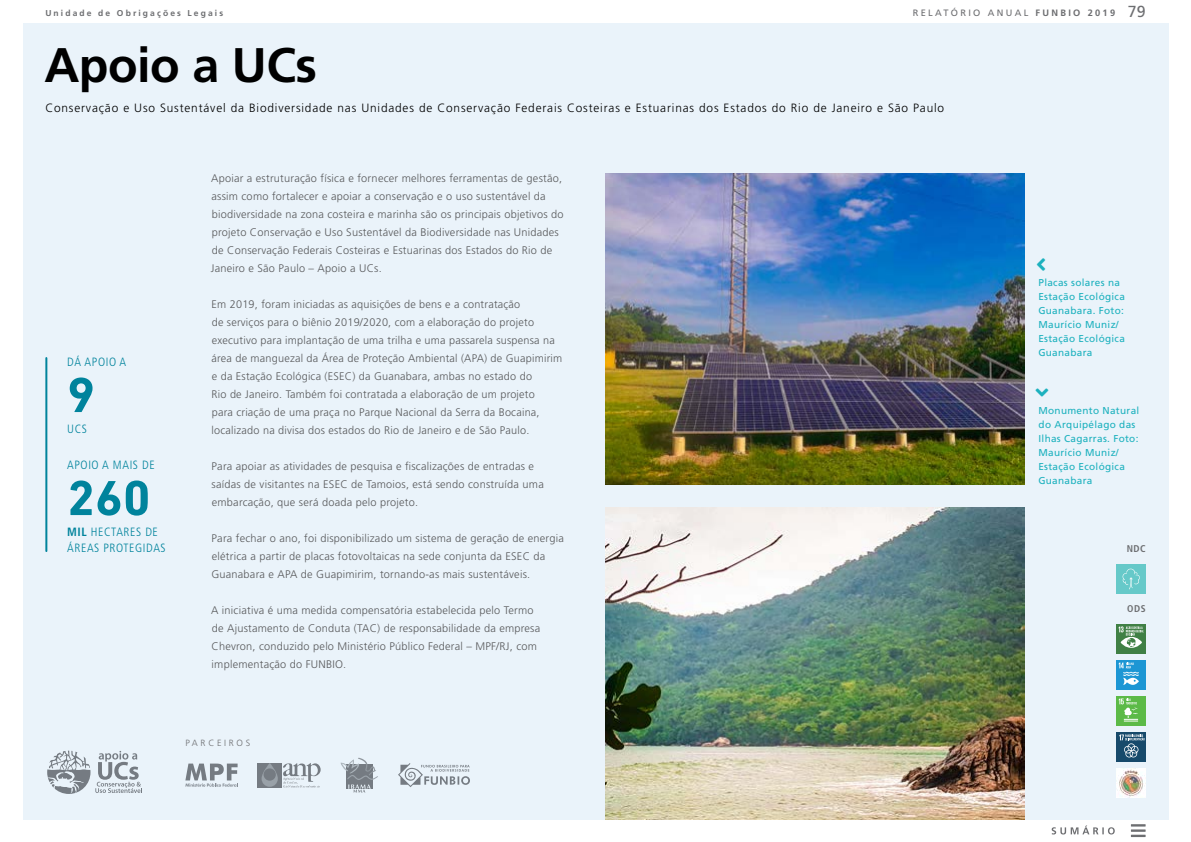
<style>
.page{position:relative;width:1191px;height:842px;background:#fff}
.page>*{position:absolute;margin:0;border:0;box-sizing:border-box;transform-origin:0 0}
.t1{font:700 50px "DIN Next LT Pro";color:#00839c}
.t2{font:700 48.5px "Frutiger LT Std";letter-spacing:-.01em;color:#000}
.t3{font:20px "Font Awesome 5 Free Solid";color:#1cb1be}
.t4{font:300 12px "Frutiger LT Std";letter-spacing:.07em;color:#000}
.t5{font:300 condensed 12px/16px "Frutiger LT Std";letter-spacing:.05em;color:#00839c}
.t6{font:300 11px/18px "Frutiger LT Std";letter-spacing:.02em;color:#58595b}
.t7{font:10px/14px "Frutiger LT Std";letter-spacing:.03em;color:#1cb1be}
.t8{font:700 condensed 9.8px "Frutiger LT Std";letter-spacing:.05em;color:#6d6e71}
.t9{font:9.2px "Frutiger LT Std";letter-spacing:.25em;color:#6d6e71}
.t10{font:300 9px "Frutiger LT Std";letter-spacing:.3em;color:#6d6e71}
.t11{font:700 8.5px "Frutiger LT Std";letter-spacing:.25em;color:#6d6e71}
.s1{font-weight:700}
.s2{font-size:16px}
</style>
<div class="page">
<div style="left:23px;top:23px;width:1145px;height:796px;background:#eaf3fa"></div>
<img style="left:605px;top:507px;width:419px;height:312px">
<svg style="left:47px;top:751px;width:95px;height:43px"></svg>
<img style="left:605px;top:173px;width:419px;height:312px">
<svg style="left:185px;top:763px;width:53px;height:24px"></svg>
<svg style="left:340px;top:758px;width:38px;height:34px"></svg>
<svg style="left:398px;top:763px;width:72px;height:24px"></svg>
<div style="left:257px;top:763px;width:25px;height:24px;background:#757b82"></div>
<svg style="left:261px;top:763px;width:60px;height:24px"></svg>
<div style="left:264px;top:768px;width:12px;height:13px;background:#757b82;border-radius:50%"></div>
<div style="left:1116px;top:660px;width:29px;height:29px;background:#1c96d4"></div>
<svg style="left:1118px;top:662px;width:20px;height:23px"></svg>
<div style="left:1116px;top:696px;width:29px;height:29px;background:#5cba47"></div>
<svg style="left:1118px;top:698px;width:20px;height:23px"></svg>
<div style="left:1116px;top:732px;width:29px;height:29px;background:#174a6b"></div>
<svg style="left:1119px;top:734px;width:25px;height:23px"></svg>
<div style="left:1116px;top:624px;width:29px;height:29px;background:#408045"></div>
<svg style="left:1118px;top:626px;width:25px;height:22px"></svg>
<div style="left:1116px;top:564px;width:29px;height:29px;background:#66c9c9"></div>
<svg style="left:1122px;top:568px;width:18px;height:21px"></svg>
<hr style="left:45px;top:358px;width:2px;height:193px;background:#00839c">
<img style="left:1116px;top:768px;width:29px;height:29px">
<svg style="left:1130px;top:824px;width:15px;height:13px"></svg>
<svg style="left:1051px;top:825px;width:63px;height:9px"></svg>
<p class="t11" style="left:45px;top:8px;width:179px">Unidade de Obrigações Legais</p>
<p class="t9" style="left:912px;top:7px;width:234px">RELATÓRIO ANUAL <span class="s1">FUNBIO 2019</span> <span class="s2">79</span></p>
<h2 class="t2" style="left:44px;top:37px;width:274px">Apoio a UCs</h2>
<p class="t4" style="left:45px;top:101px;width:900px">Conservação e Uso Sustentável da Biodiversidade nas Unidades de Conservação Federais Costeiras e Estuarinas dos Estados do Rio de Janeiro e São Paulo</p>
<p class="t5" style="left:67px;top:354px;width:61px">DÁ APOIO A</p>
<h1 class="t1" style="left:67px;top:366px;width:29px">9</h1>
<p class="t5" style="left:67px;top:421px;width:21px">UCS</p>
<p class="t5" style="left:67px;top:457px;width:89px">APOIO A MAIS DE</p>
<h1 class="t1" style="left:67px;top:469px;width:85px">260</h1>
<p class="t5" style="left:67px;top:524px;width:100px"><span class="s1">MIL</span> HECTARES DE<br>ÁREAS PROTEGIDAS</p>
<p class="t6" style="left:211px;top:169px;width:354px">Apoiar a estruturação física e fornecer melhores ferramentas de gestão, assim como fortalecer e apoiar a conservação e o uso sustentável da biodiversidade na zona costeira e marinha são os principais objetivos do projeto Conservação e Uso Sustentável da Biodiversidade nas Unidades de Conservação Federais Costeiras e Estuarinas dos Estados do Rio de Janeiro e São Paulo – Apoio a UCs.</p>
<p class="t6" style="left:211px;top:295px;width:352px">Em 2019, foram iniciadas as aquisições de bens e a contratação<br>de serviços para o biênio 2019/2020, com a elaboração do projeto executivo para implantação de uma trilha e uma passarela suspensa na área de manguezal da Área de Proteção Ambiental (APA) de Guapimirim e da Estação Ecológica (ESEC) da Guanabara, ambas no estado do<br>Rio de Janeiro. Também foi contratada a elaboração de um projeto<br>para criação de uma praça no Parque Nacional da Serra da Bocaina, localizado na divisa dos estados do Rio de Janeiro e de São Paulo.</p>
<p class="t6" style="left:211px;top:457px;width:334px">Para apoiar as atividades de pesquisa e fiscalizações de entradas e saídas de visitantes na ESEC de Tamoios, está sendo construída uma embarcação, que será doada pelo projeto.</p>
<p class="t6" style="left:211px;top:529px;width:354px">Para fechar o ano, foi disponibilizado um sistema de geração de energia elétrica a partir de placas fotovoltaicas na sede conjunta da ESEC da<br>Guanabara e APA de Guapimirim, tornando-as mais sustentáveis.</p>
<p class="t6" style="left:211px;top:601px;width:330px">A iniciativa é uma medida compensatória estabelecida pelo Termo de Ajustamento de Conduta (TAC) de responsabilidade da empresa Chevron, conduzido pelo Ministério Público Federal – MPF/RJ, com implementação do FUNBIO.</p>
<p class="t10" style="left:185px;top:738px;width:66px">PARCEIROS</p>
<h3 class="t3" style="left:1036px;top:254px;width:2px">■●●▼</h3>
<p class="t7" style="left:1038px;top:276px;width:88px">Placas solares na<br>Estação Ecológica<br>Guanabara. Foto:<br>Maurício Muniz/<br>Estação Ecológica<br>Guanabara</p>
<h3 class="t3" style="left:1036px;top:382px;width:14px">■●□■</h3>
<p class="t7" style="left:1038px;top:404px;width:103px">Monumento Natural do Arquipélago das<br>Ilhas Cagarras. Foto:<br>Maurício Muniz/<br>Estação Ecológica<br>Guanabara</p>
<p class="t8" style="left:1126px;top:543px;width:20px">NDC</p>
<p class="t8" style="left:1127px;top:603px;width:20px">ODS</p>
</div>
